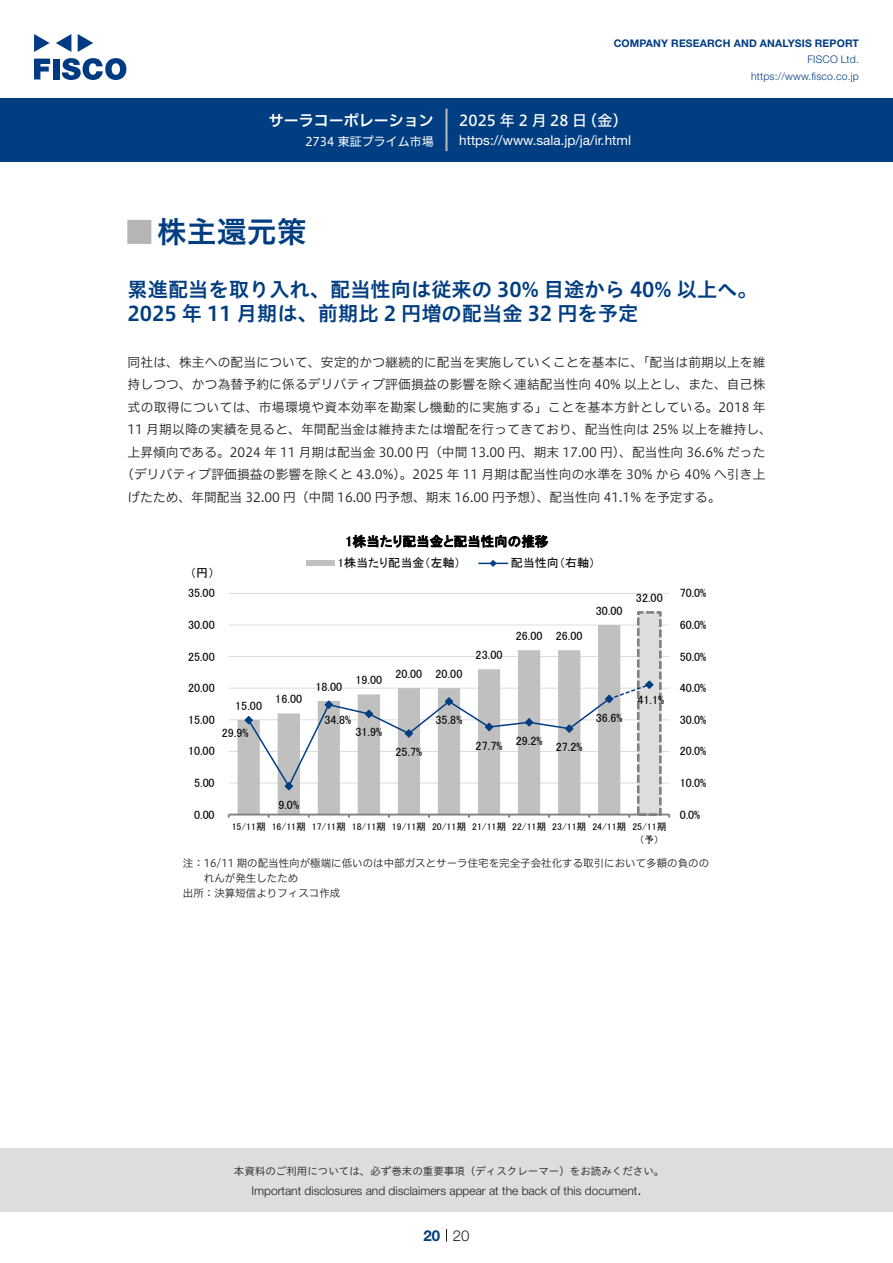
<style>
.page{position:relative;width:893px;height:1263px;background:#fff}
.page>*{position:absolute;margin:0;border:0;box-sizing:border-box;transform-origin:0 0}
.t1{font:30px "Hiragino UD Sans Std N W6";color:#003d81}
.t2{font:24px "Hiragino UD Sans Std N W6";color:#b5b5b6}
.中タイトル{font:20.25px/24px "Hiragino UD Sans Std W6";color:#003d81}
.t3{font:15px "Hiragino UD Sans F Std N W5";letter-spacing:.01em;color:#fff}
.t4{font:15px "Hiragino UD Sans F Std N W6";color:#fff}
.t5{font:300 15px "Helvetica Neue LT Std";color:#231f20}
.t6{font:700 15px "Helvetica Neue LT Std";color:#003d81}
.t7{font:13.5px "Helvetica Neue LT Std";color:#fff}
.t8{font:13.5px "MS P Gothic";color:#000}
.本文{font:12.75px "Hiragino UD Sans F Std N W3";letter-spacing:.01em;color:#231f20}
.本文-2{font:12.75px "Hiragino UD Sans F Std N W3";letter-spacing:.03em;color:#231f20}
.t9{font:12.15px "MS P Gothic";color:#000}
.t10{font:12px "MS P Gothic";letter-spacing:.005em;color:#000}
.t11{font:300 12px "Helvetica Neue LT Std";color:#231f20}
.t12{font:12px "Hiragino UD Sans F Std N W4";color:#fff}
.表組み基本スタイル{font:10.5px/15px "Hiragino UD Sans F Std N W3";color:#231f20}
.t13{font:10.5px "Hiragino UD Sans Std W3";color:#231f20}
.t14{font:700 10.5px "Helvetica Neue LT Std";letter-spacing:.015em;color:#003d81}
.t15{font:300 10.5px/16.5px "Helvetica Neue LT Std";letter-spacing:.015em;color:#003d81;text-align:right}
.t16{font:9.75px "MS P Gothic";color:#000}
</style>
<div class="page">
<div style="left:0;top:1148px;width:893px;height:64px;background:#ddd"></div>
<svg style="left:34px;top:59px;width:16px;height:20px"></svg>
<div style="left:53px;top:59px;width:6px;height:20px;background:#003a83"></div>
<svg style="left:62px;top:58px;width:64px;height:22px"></svg>
<svg style="left:34px;top:34px;width:16px;height:18px"></svg>
<svg style="left:78px;top:34px;width:15px;height:18px"></svg>
<svg style="left:56px;top:34px;width:15px;height:18px"></svg>
<div style="left:0;top:98px;width:893px;height:64px;background:#003d81"></div>
<hr style="left:445px;top:109px;width:3px;height:42px;background:#b5b5b6">
<svg style="left:446px;top:1229px;width:1px;height:13px"></svg>
<hr style="left:229px;top:783px;width:440px;height:1px;background:#ddd">
<hr style="left:229px;top:751px;width:440px;height:1px;background:#ddd">
<hr style="left:229px;top:719px;width:440px;height:1px;background:#ddd">
<hr style="left:229px;top:688px;width:440px;height:1px;background:#ddd">
<hr style="left:229px;top:656px;width:440px;height:1px;background:#ddd">
<hr style="left:229px;top:625px;width:440px;height:1px;background:#ddd">
<hr style="left:229px;top:593px;width:440px;height:1px;background:#ddd">
<div style="left:638px;top:612px;width:22px;height:203px;background:#ddd"></div>
<div style="left:637px;top:611px;width:25px;height:205px;border:3px dashed #808080"></div>
<svg style="left:237px;top:625px;width:383px;height:189px"></svg>
<hr style="left:229px;top:814px;width:440px;height:1px;background:#808080">
<svg style="left:244px;top:680px;width:410px;height:111px"></svg>
<div style="left:306px;top:560px;width:29px;height:6px;background:#c0c0c0"></div>
<svg style="left:479px;top:560px;width:29px;height:7px"></svg>
<p class="t4" style="left:269px;top:109px;width:167px">サーラコーポレーション</p>
<p class="t12" style="left:305px;top:132px;width:130px">2734 東証プライム市場</p>
<p class="t14" style="left:614px;top:37px;width:247px">COMPANY RESEARCH AND ANALYSIS REPORT</p>
<p class="t15" style="left:751px;top:51px;width:109px">FISCO Ltd. https://www.fisco.co j p.</p>
<p class="t3" style="left:582px;top:109px;width:47px">（金(</p>
<p class="t3" style="left:459px;top:109px;width:129px">2025 年 2 月28 日</p>
<p class="t7" style="left:459px;top:132px;width:173px">https: / / w w w . s a l a j p. j a/ .i r/ h t m l</p>
<p class="t1" style="left:157px;top:209px;width:151px">株主還元策</p>
<p class="t2" style="left:128px;top:213px;width:25px">█</p>
<p class="中タイトル" style="left:128px;top:276px;width:632px">累進配当を取り入れ、配当性向は従来の 30% 目途から 40% 以上へ。<br>2025 年 11 月期は、前期比 2 円増の配当金 32 円を予定</p>
<p class="本文" style="left:128px;top:352px;width:640px">同社は、株主への配当について、安定的かつ継続的に配当を実施していくことを基本に、「配当は前期以上を維</p>
<p class="本文" style="left:128px;top:375px;width:639px">持しつつ、かつ為替予約に係るデリバティブ評価損益の影響を除く連結配当性向 40% 以上とし、また、自己株</p>
<p class="本文-2" style="left:128px;top:397px;width:639px">式の取得については、市場環境や資本効率を勘案し機動的に実施する」ことを基本方針としている。2018 年</p>
<p class="本文" style="left:128px;top:420px;width:646px">11 月期以降の実績を見ると、年間配当金は維持または増配を行ってきており、配当性向は 25% 以上を維持し、</p>
<p class="本文" style="left:128px;top:442px;width:639px">上昇傾向である。2024 年 11 月期は配当金 30.00 円（中間 13.00 円、期末 17.00 円）、配当性向 36.6% だった</p>
<p class="本文" style="left:121px;top:465px;width:646px">（デリバティブ評価損益の影響を除くと 43.0%）。2025 年 11 月期は配当性向の水準を 30% から 40% へ引き上</p>
<p class="本文" style="left:128px;top:487px;width:595px">げたため、年間配当 32.00 円（中間 16.00 円予想、期末 16.00 円予想）、配当性向 41.1% を予定する。</p>
<p class="t10" style="left:190px;top:567px;width:26px">円（ (</p>
<p class="t8" style="left:346px;top:535px;width:204px">1株当たり配当金と配当性向の推移</p>
<p class="t9" style="left:511px;top:557px;width:86px">配当性向（右軸(</p>
<p class="t9" style="left:338px;top:557px;width:124px">1株当たり配当金（左軸）</p>
<p class="t10" style="left:188px;top:587px;width:28px">35.00</p>
<p class="t10" style="left:636px;top:592px;width:28px">32.00</p>
<p class="t10" style="left:680px;top:587px;width:28px">70.0%</p>
<p class="t10" style="left:596px;top:604px;width:28px">30.00</p>
<p class="t10" style="left:188px;top:619px;width:28px">30.00</p>
<p class="t10" style="left:680px;top:619px;width:28px">60.0%</p>
<p class="t10" style="left:516px;top:630px;width:28px">26.00</p>
<p class="t10" style="left:556px;top:630px;width:28px">26.00</p>
<p class="t10" style="left:188px;top:650px;width:28px">25.00</p>
<p class="t10" style="left:476px;top:649px;width:28px">23.00</p>
<p class="t10" style="left:680px;top:650px;width:28px">50.0%</p>
<p class="t10" style="left:188px;top:682px;width:28px">20.00</p>
<p class="t9" style="left:315px;top:680px;width:28px">18.00</p>
<p class="t10" style="left:355px;top:674px;width:28px">19.00</p>
<p class="t10" style="left:395px;top:668px;width:28px">20.00</p>
<p class="t10" style="left:436px;top:668px;width:28px">20.00</p>
<p class="t10" style="left:680px;top:682px;width:28px">40.0%</p>
<p class="t10" style="left:235px;top:699px;width:28px">15.00</p>
<p class="t10" style="left:275px;top:693px;width:28px">16.00</p>
<p class="t10" style="left:637px;top:694px;width:28px">41.1%</p>
<p class="t9" style="left:188px;top:713px;width:28px">15.00</p>
<p class="t9" style="left:324px;top:714px;width:28px">34.8%</p>
<p class="t10" style="left:436px;top:714px;width:28px">35.8%</p>
<p class="t10" style="left:596px;top:711px;width:28px">36.6%</p>
<p class="t9" style="left:680px;top:713px;width:28px">30.0%</p>
<p class="t10" style="left:222px;top:726px;width:28px">29.9%</p>
<p class="t10" style="left:188px;top:745px;width:28px">10.00</p>
<p class="t10" style="left:355px;top:726px;width:28px">31.9%</p>
<p class="t10" style="left:395px;top:746px;width:28px">25.7%</p>
<p class="t10" style="left:476px;top:739px;width:28px">27.7%</p>
<p class="t10" style="left:516px;top:735px;width:28px">29.2%</p>
<p class="t10" style="left:556px;top:741px;width:28px">27.2%</p>
<p class="t10" style="left:680px;top:745px;width:28px">20.0%</p>
<p class="t10" style="left:194px;top:777px;width:22px">5.00</p>
<p class="t10" style="left:680px;top:777px;width:28px">10.0%</p>
<p class="t10" style="left:194px;top:808px;width:22px">0.00</p>
<p class="t10" style="left:278px;top:798px;width:22px">9.0%</p>
<p class="t10" style="left:680px;top:808px;width:22px">0.0%</p>
<p class="t16" style="left:232px;top:822px;width:36px">15/11期</p>
<p class="t16" style="left:272px;top:822px;width:36px">16/11期</p>
<p class="t16" style="left:312px;top:822px;width:36px">17/11期</p>
<p class="t16" style="left:352px;top:822px;width:36px">18/11期</p>
<p class="t16" style="left:392px;top:822px;width:36px">19/11期</p>
<p class="t16" style="left:432px;top:822px;width:36px">20/11期</p>
<p class="t16" style="left:472px;top:822px;width:36px">21/11期</p>
<p class="t16" style="left:512px;top:822px;width:36px">22/11期</p>
<p class="t16" style="left:552px;top:822px;width:36px">23/11期</p>
<p class="t16" style="left:592px;top:822px;width:36px">24/11期</p>
<p class="t16" style="left:632px;top:822px;width:36px">25/11期</p>
<p class="t16" style="left:640px;top:835px;width:21px">予（ (</p>
<p class="表組み基本スタイル" style="left:204px;top:855px;width:507px;text-indent:-21px">注：16/11 期の配当性向が極端に低いのは中部ガスとサーラ住宅を完全子会社化する取引において多額の負ののれんが発生したため</p>
<p class="表組み基本スタイル" style="left:183px;top:885px;width:159px">出所：決算短信よりフィスコ作成</p>
<p class="t13" style="left:234px;top:1163px;width:432px">本資料のご利用については、必ず巻末の重要事項（ディスクレーマー）をお読みください。</p>
<p class="t5" style="left:637px;top:1180px;width:6px">.</p>
<p class="t11" style="left:251px;top:1183px;width:387px">Important disclosures and disclaimers appear at the back of this document</p>
<p class="t6" style="left:423px;top:1226px;width:18px">20</p>
<p class="t5" style="left:453px;top:1226px;width:18px">20</p>
</div>
